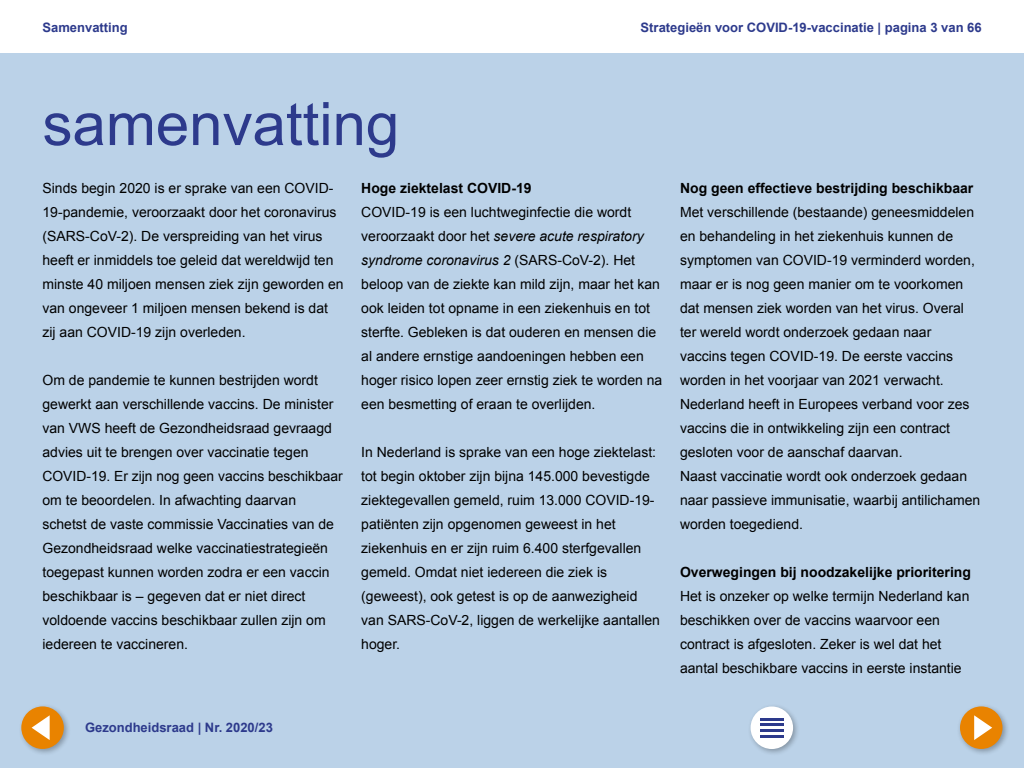
<style>
.page{position:relative;width:1024px;height:768px;background:#fff}
.page>*{position:absolute;margin:0;border:0;box-sizing:border-box;transform-origin:0 0}
.Hoofdstuk_Titel_Same{font:60px "Arial";color:#2d3a8c}
.Plat_z_ruimte{font:14px/24px "Arial";color:#000}
.Kop_z_nr_vet{font:700 14px "Arial";color:#000}
.Plat_z_ruimte-2{font:700 14px "Arial";color:#000}
.t1{font:700 13px "Arial";color:#2d3a8c}
.s1{font-style:italic}
</style>
<div class="page">
<div style="left:0;top:54px;width:1024px;height:714px;background:#bbd2e8"></div>
<div style="left:18px;top:703px;width:53px;height:53px;background:#000;opacity:.3"></div>
<div style="left:21px;top:706px;width:43px;height:43px;background:#e98300;border-radius:50%"></div>
<svg style="left:32px;top:715px;width:18px;height:25px"></svg>
<div style="left:747px;top:703px;width:53px;height:53px;background:#000;opacity:.3"></div>
<div style="left:751px;top:707px;width:42px;height:42px;background:#fff;border-radius:50%"></div>
<hr style="left:760px;top:718px;width:24px;height:2px;background:#2d3a8c">
<hr style="left:760px;top:724px;width:24px;height:2px;background:#2d3a8c">
<hr style="left:760px;top:730px;width:24px;height:2px;background:#2d3a8c">
<hr style="left:760px;top:735px;width:24px;height:2px;background:#2d3a8c">
<div style="left:957px;top:703px;width:53px;height:53px;background:#000;opacity:.3"></div>
<div style="left:960px;top:706px;width:43px;height:43px;background:#e98300;border-radius:50%"></div>
<svg style="left:974px;top:715px;width:18px;height:25px"></svg>
<p class="t1" style="left:43px;top:19px;width:87px">Samenvatting</p>
<p class="t1" style="left:641px;top:19px;width:343px">Strategieën voor COVID-19-vaccinatie | pagina 3 van 66</p>
<h1 class="Hoofdstuk_Titel_Same" style="left:43px;top:85px;width:358px">samenvatting</h1>
<p class="Plat_z_ruimte" style="left:43px;top:176px;width:303px">Sinds begin 2020 is er sprake van een COVID-19-pandemie, veroorzaakt door het coronavirus (SARS-CoV-2). De verspreiding van het virus heeft er inmiddels toe geleid dat wereldwijd ten minste 40 miljoen mensen ziek zijn geworden en van ongeveer 1 miljoen mensen bekend is dat zij aan COVID-19 zijn overleden.</p>
<p class="Plat_z_ruimte" style="left:43px;top:368px;width:302px">Om de pandemie te kunnen bestrijden wordt gewerkt aan verschillende vaccins. De minister van VWS heeft de Gezondheidsraad gevraagd advies uit te brengen over vaccinatie tegen COVID-19. Er zijn nog geen vaccins beschikbaar om te beoordelen. In afwachting daarvan schetst de vaste commissie Vaccinaties van de Gezondheidsraad welke vaccinatiestrategieën toegepast kunnen worden zodra er een vaccin beschikbaar is – gegeven dat er niet direct voldoende vaccins beschikbaar zullen zijn om iedereen te vaccineren.</p>
<h2 class="Kop_z_nr_vet" style="left:361px;top:179px;width:172px">Hoge ziektelast COVID-19</h2>
<p class="Plat_z_ruimte" style="left:361px;top:200px;width:303px">COVID-19 is een luchtweginfectie die wordt veroorzaakt door het <span class="s1">severe acute respiratory syndrome coronavirus 2</span> (SARS-CoV-2). Het beloop van de ziekte kan mild zijn, maar het kan ook leiden tot opname in een ziekenhuis en tot sterfte. Gebleken is dat ouderen en mensen die al andere ernstige aandoeningen hebben een hoger risico lopen zeer ernstig ziek te worden na een besmetting of eraan te overlijden.</p>
<p class="Plat_z_ruimte" style="left:361px;top:440px;width:300px">In Nederland is sprake van een hoge ziektelast: tot begin oktober zijn bijna 145.000 bevestigde ziektegevallen gemeld, ruim 13.000 COVID-19- patiënten zijn opgenomen geweest in het ziekenhuis en er zijn ruim 6.400 sterfgevallen gemeld. Omdat niet iedereen die ziek is (geweest), ook getest is op de aanwezigheid van SARS-CoV-2, liggen de werkelijke aantallen hoger.</p>
<h2 class="Kop_z_nr_vet" style="left:680px;top:179px;width:295px">Nog geen effectieve bestrijding beschikbaar</h2>
<p class="Plat_z_ruimte" style="left:680px;top:200px;width:296px">Met verschillende (bestaande) geneesmiddelen en behandeling in het ziekenhuis kunnen de symptomen van COVID-19 verminderd worden, maar er is nog geen manier om te voorkomen dat mensen ziek worden van het virus. Overal ter wereld wordt onderzoek gedaan naar vaccins tegen COVID-19. De eerste vaccins worden in het voorjaar van 2021 verwacht.<br>Nederland heeft in Europees verband voor zes vaccins die in ontwikkeling zijn een contract gesloten voor de aanschaf daarvan.</p>
<p class="Plat_z_ruimte" style="left:680px;top:464px;width:302px">Naast vaccinatie wordt ook onderzoek gedaan naar passieve immunisatie, waarbij antilichamen worden toegediend.</p>
<p class="Plat_z_ruimte-2" style="left:680px;top:563px;width:292px">Overwegingen bij noodzakelijke prioritering</p>
<p class="Plat_z_ruimte" style="left:680px;top:584px;width:291px">Het is onzeker op welke termijn Nederland kan beschikken over de vaccins waarvoor een contract is afgesloten. Zeker is wel dat het aantal beschikbare vaccins in eerste instantie</p>
<p class="t1" style="left:85px;top:719px;width:189px">Gezondheidsraad | Nr. 2020/23</p>
</div>
